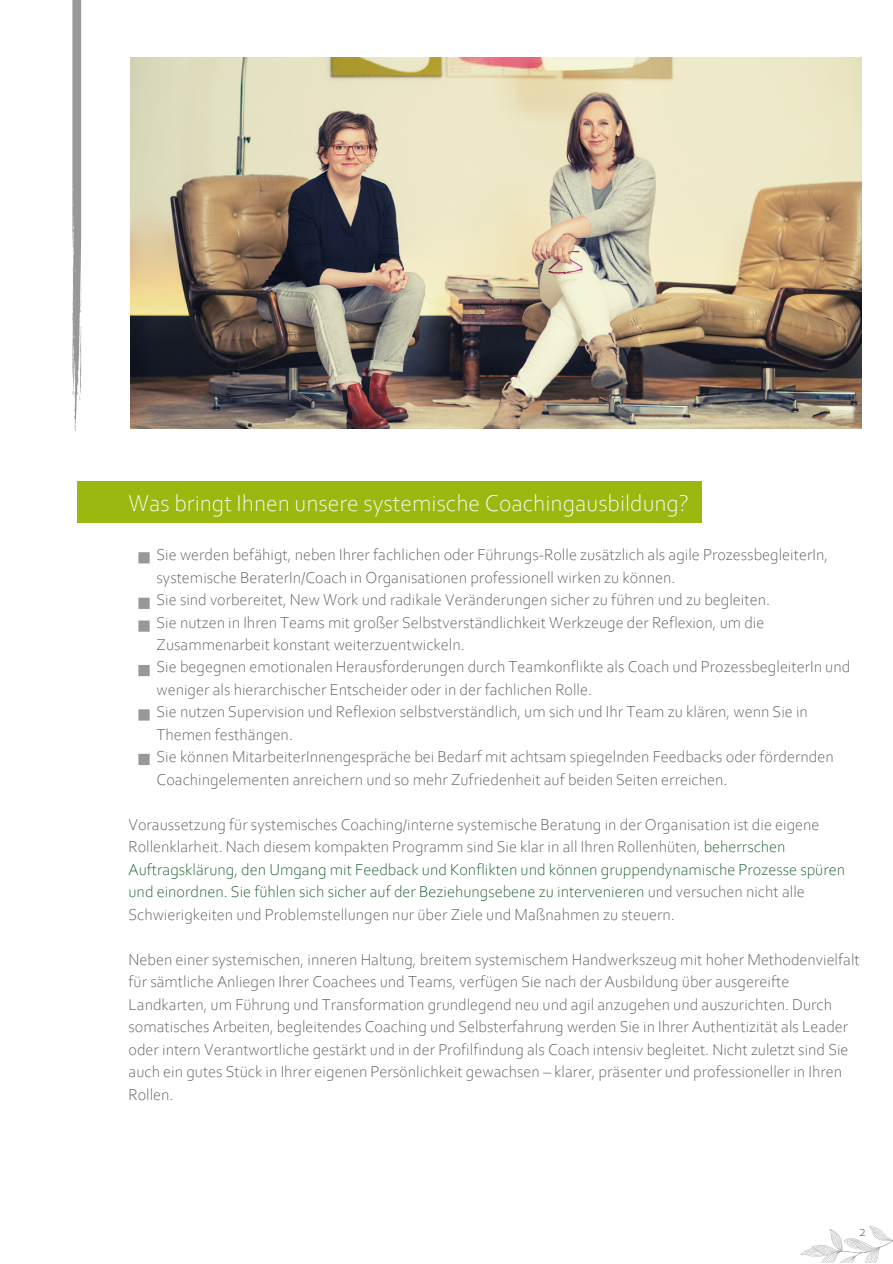
<style>
.page{position:relative;width:893px;height:1264px;background:#fff}
.page>*{position:absolute;margin:0;border:0;box-sizing:border-box;transform-origin:0 0}
.t1{font:300 24px "Corbel";color:#fff}
.t2{font:300 16.5px/22.5px "Corbel";color:#595454}
.t3{font:300 15px "Corbel";color:#595454}
.s1{color:#125925}
</style>
<div class="page">
<svg style="left:801px;top:1225px;width:91px;height:38px"></svg>
<svg style="left:73px;top:0;width:9px;height:431px"></svg>
<div style="left:77px;top:481px;width:624px;height:41px;background:#99b911"></div>
<img style="left:131px;top:57px;width:730px;height:371px">
<div style="left:138px;top:552px;width:12px;height:11px;background:#989898"></div>
<div style="left:138px;top:597px;width:12px;height:12px;background:#989898"></div>
<div style="left:138px;top:620px;width:12px;height:11px;background:#989898"></div>
<div style="left:138px;top:665px;width:12px;height:11px;background:#989898"></div>
<div style="left:138px;top:709px;width:12px;height:11px;background:#989898"></div>
<div style="left:138px;top:753px;width:12px;height:12px;background:#989898"></div>
<h1 class="t1" style="left:128px;top:492px;width:561px">Was bringt Ihnen unsere systemische Coachingausbildung?</h1>
<p class="t2" style="left:156px;top:544px;width:695px">Sie werden befähigt, neben Ihrer fachlichen oder Führungs-Rolle zusätzlich als agile ProzessbegleiterIn, systemische BeraterIn/Coach in Organisationen professionell wirken zu können.<br>Sie sind vorbereitet, New Work und radikale Veränderungen sicher zu führen und zu begleiten.<br>Sie nutzen in Ihren Teams mit großer Selbstverständlichkeit Werkzeuge der Reflexion, um die Zusammenarbeit konstant weiterzuentwickeln.<br>Sie begegnen emotionalen Herausforderungen durch Teamkonflikte als Coach und ProzessbegleiterIn und weniger als hierarchischer Entscheider oder in der fachlichen Rolle.<br>Sie nutzen Supervision und Reflexion selbstverständlich, um sich und Ihr Team zu klären, wenn Sie in Themen festhängen.<br>Sie können MitarbeiterInnengespräche bei Bedarf mit achtsam spiegelnden Feedbacks oder fördernden Coachingelementen anreichern und so mehr Zufriedenheit auf beiden Seiten erreichen.</p>
<p class="t2" style="left:128px;top:814px;width:718px">Voraussetzung für systemisches Coaching/interne systemische Beratung in der Organisation ist die eigene Rollenklarheit. Nach diesem kompakten Programm sind Sie klar in all Ihren Rollenhüten, <span class="s1">beherrschen Auftragsklärung, den Umgang mit Feedback und Konflikten und können gruppendynamische Prozesse spüren und einordnen. Sie fühlen sich sicher auf der Beziehungsebene zu intervenieren</span> und versuchen nicht alle Schwierigkeiten und Problemstellungen nur über Ziele und Maßnahmen zu steuern.</p>
<p class="t2" style="left:128px;top:949px;width:732px">Neben einer systemischen, inneren Haltung, breitem systemischem Handwerkszeug mit hoher Methodenvielfalt für sämtliche Anliegen Ihrer Coachees und Teams, verfügen Sie nach der Ausbildung über ausgereifte Landkarten, um Führung und Transformation grundlegend neu und agil anzugehen und auszurichten. Durch somatisches Arbeiten, begleitendes Coaching und Selbsterfahrung werden Sie in Ihrer Authentizität als Leader oder intern Verantwortliche gestärkt und in der Profilfindung als Coach intensiv begleitet. Nicht zuletzt sind Sie auch ein gutes Stück in Ihrer eigenen Persönlichkeit gewachsen – klarer, präsenter und professioneller in Ihren Rollen.</p>
<p class="t3" style="left:858px;top:1224px;width:9px">2</p>
</div>
